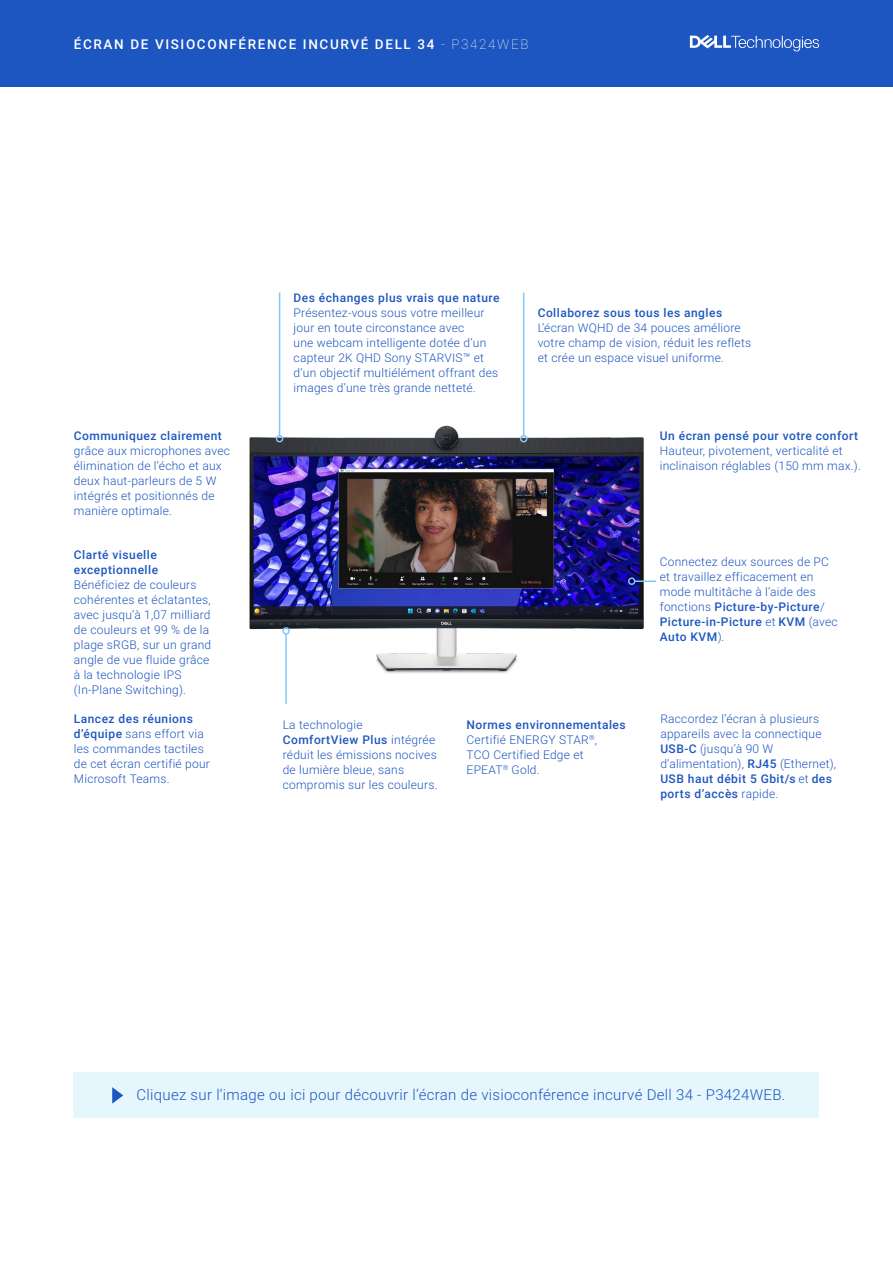
<style>
.page{position:relative;width:893px;height:1263px;background:#fff}
.page>*{position:absolute;margin:0;border:0;box-sizing:border-box;transform-origin:0 0}
.t1{font:300 15px "Roboto";letter-spacing:.02em;color:#1d56c0}
.t2{font:500 13.5px "Roboto";letter-spacing:.12em;color:#fff}
.t3{font:300 12px/15px "Roboto";letter-spacing:.02em;color:#1d56c0}
.t4{font:500 12px/15px "Roboto";letter-spacing:.04em;color:#1d56c0}
.s1{font-weight:100}
.s2{font-weight:500}
</style>
<div class="page">
<img style="left:249px;top:400px;width:395px;height:273px">
<div style="left:0;top:0;width:893px;height:86px;background:#1d56c0"></div>
<svg style="left:690px;top:35px;width:129px;height:16px"></svg>
<hr style="left:635px;top:580px;width:21px;height:2px;background:#80c7fb">
<div style="left:628px;top:577px;width:7px;height:8px;border:2px solid #80c7fb;border-radius:50%"></div>
<hr style="left:285px;top:634px;width:2px;height:70px;background:#80c7fb">
<div style="left:282px;top:627px;width:8px;height:8px;border:2px solid #80c7fb;border-radius:50%"></div>
<hr style="left:523px;top:293px;width:1px;height:143px;background:#80c7fb">
<div style="left:520px;top:435px;width:7px;height:7px;border:2px solid #80c7fb;border-radius:50%"></div>
<hr style="left:279px;top:293px;width:1px;height:143px;background:#80c7fb">
<div style="left:276px;top:435px;width:7px;height:7px;border:2px solid #80c7fb;border-radius:50%"></div>
<div style="left:74px;top:1073px;width:745px;height:45px;background:#e6f6fd"></div>
<svg style="left:112px;top:1087px;width:11px;height:17px"></svg>
<p class="t2" style="left:74px;top:35px;width:456px">ÉCRAN DE VISIOCONFÉRENCE INCURVÉ DELL 34 <span class="s1">- P3424WEB</span></p>
<p class="t4" style="left:74px;top:427px;width:149px">Communiquez clairement</p>
<p class="t3" style="left:74px;top:442px;width:158px">grâce aux microphones avec élimination de l’écho et aux deux haut-parleurs de 5 W intégrés et positionnés de manière optimale.</p>
<p class="t4" style="left:74px;top:547px;width:86px">Clarté visuelle exceptionnelle</p>
<p class="t3" style="left:74px;top:577px;width:139px">Bénéficiez de couleurs cohérentes et éclatantes, avec jusqu’à 1,07 milliard de couleurs et 99 % de la plage sRGB, sur un grand angle de vue fluide grâce à la technologie IPS (In-Plane Switching).</p>
<p class="t4" style="left:294px;top:289px;width:207px">Des échanges plus vrais que nature</p>
<p class="t3" style="left:294px;top:304px;width:206px">Présentez-vous sous votre meilleur jour en toute circonstance avec<br>une webcam intelligente dotée d’un capteur 2K QHD Sony STARVIS™ et d’un objectif multiélément offrant des images d’une très grande netteté.</p>
<p class="t4" style="left:538px;top:304px;width:186px">Collaborez sous tous les angles</p>
<p class="t3" style="left:538px;top:319px;width:215px">L’écran WQHD de 34 pouces améliore votre champ de vision, réduit les reflets et crée un espace visuel uniforme.</p>
<p class="t4" style="left:660px;top:427px;width:200px">Un écran pensé pour votre confort</p>
<p class="t3" style="left:660px;top:442px;width:203px">Hauteur, pivotement, verticalité et inclinaison réglables (150 mm max.).</p>
<p class="t3" style="left:660px;top:554px;width:179px">Connectez deux sources de PC et travaillez efficacement en mode multitâche à l’aide des fonctions <span class="s2">Picture-by-Picture</span>/<br><span class="s2">Picture-in-Picture</span> et <span class="s2">KVM</span> (avec<br><span class="s2">Auto KVM</span>).</p>
<p class="t3" style="left:74px;top:711px;width:138px"><span class="s2">Lancez des réunions d’équipe</span> sans effort via les commandes tactiles de cet écran certifié pour<br>Microsoft Teams.</p>
<p class="t3" style="left:283px;top:717px;width:156px">La technologie<br><span class="s2">ComfortView Plus</span> intégrée réduit les émissions nocives de lumière bleue, sans compromis sur les couleurs.</p>
<p class="t3" style="left:467px;top:717px;width:161px"><span class="s2">Normes environnementales<br></span>Certifié ENERGY STAR<sup>®</sup>,<br>TCO Certified Edge et<br>EPEAT<sup>®</sup> Gold.</p>
<p class="t3" style="left:660px;top:711px;width:177px">Raccordez l’écran à plusieurs appareils avec la connectique<br><span class="s2">USB-C</span> (jusqu’à 90 W d’alimentation), <span class="s2">RJ45</span> (Ethernet),<br><span class="s2">USB haut débit 5 Gbit/s</span> et <span class="s2">des ports d’accès</span> rapide.</p>
<p class="t1" style="left:136px;top:1084px;width:650px">Cliquez sur l’image ou ici pour découvrir l’écran de visioconférence incurvé Dell 34 - P3424WEB.</p>
</div>
